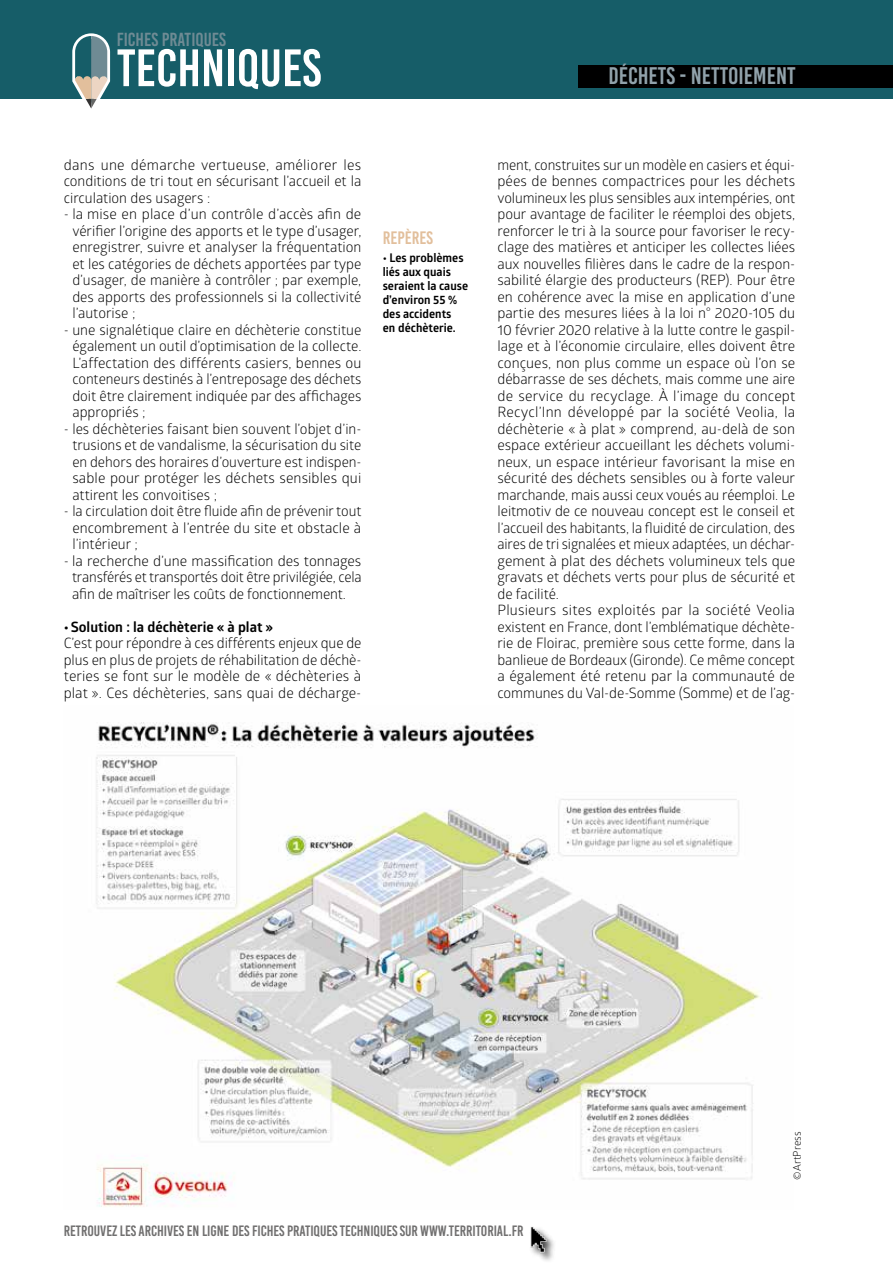
<style>
.page{position:relative;width:893px;height:1263px;background:#fff}
.page>*{position:absolute;margin:0;border:0;box-sizing:border-box;transform-origin:0 0}
.t1{font:52.5px "Bebas Kai";color:#fff}
.t2{font:24px "Bebas Kai";color:#91a2ab}
.t3{font:18.9px "Bebas Kai";color:#6f8b94}
.t4{font:18px "Bebas Kai";color:#e2bf9c}
.t5{font:15px "Bebas Kai";letter-spacing:-.005em;color:#706f6f}
.t6{font:14.25px/16.5px "Glober";letter-spacing:-.005em;color:#000;text-align:justify}
.t7{font:700 14.25px "Glober";color:#000}
.t8{font:700 12px/14px "Glober";color:#000}
.t9{font:10.5px "Glober";color:#000}
</style>
<div class="page">
<div style="left:0;top:0;width:893px;height:99px;background:#165d68"></div>
<svg style="left:72px;top:33px;width:39px;height:76px"></svg>
<div style="left:578px;top:65px;width:315px;height:22px;background:#000"></div>
<div style="left:529px;top:1225px;width:28px;height:38px;background:#000;opacity:.75"></div>
<img style="left:529px;top:1225px;width:20px;height:33px">
<img style="left:96px;top:722px;width:664px;height:485px">
<h3 class="t3" style="left:117px;top:29px;width:110px">FICHES PRATIQUES</h3>
<h1 class="t1" style="left:117px;top:40px;width:206px">TECHNIQUES</h1>
<p class="t6" style="left:64px;top:156px;width:299px">dans une démarche vertueuse, améliorer les conditions de tri tout en sécurisant l’accueil et la circulation des usagers :</p>
<p class="t6" style="left:72px;top:205px;width:291px;text-indent:-9px">- la mise en place d’un contrôle d’accès afin de vérifier l’origine des apports et le type d’usager, enregistrer, suivre et analyser la fréquentation et les catégories de déchets apportées par type d’usager, de manière à contrôler ; par exemple, des apports des professionnels si la collectivité l’autorise ;</p>
<p class="t6" style="left:72px;top:321px;width:291px;text-indent:-9px">- une signalétique claire en déchèterie constitue également un outil d’optimisation de la collecte.<br>L’affectation des différents casiers, bennes ou conteneurs destinés à l’entreposage des déchets doit être clairement indiquée par des affichages appropriés ;</p>
<p class="t6" style="left:72px;top:420px;width:291px;text-indent:-9px">- les déchèteries faisant bien souvent l’objet d’in&shy;trusions et de vandalisme, la sécurisation du site en dehors des horaires d’ouverture est indispen&shy;sable pour protéger les déchets sensibles qui attirent les convoitises ;</p>
<p class="t6" style="left:72px;top:502px;width:291px;text-indent:-9px">- la circulation doit être fluide afin de prévenir tout encombrement à l’entrée du site et obstacle à l’intérieur ;</p>
<p class="t6" style="left:64px;top:552px;width:299px;text-align:center">- la recherche d’une massification des tonnages transférés et transportés doit être privilégiée, cela afin de maîtriser les coûts de fonctionnement.</p>
<p class="t7" style="left:64px;top:616px;width:211px">•Solution : la déchèterie « à plat »</p>
<p class="t6" style="left:64px;top:634px;width:299px">C’est pour répondre à ces différents enjeux que de plus en plus de projets de réhabilitation de déchè&shy;teries se font sur le modèle de « déchèteries à plat ». Ces déchèteries, sans quai de décharge-</p>
<p class="t4" style="left:383px;top:228px;width:52px">REPÈRES</p>
<p class="t8" style="left:383px;top:250px;width:87px">• Les problèmes liés aux quais seraient la cause d’environ 55 % des accidents<br>en déchèterie.</p>
<h2 class="t2" style="left:608px;top:63px;width:189px">DÉCHETS - NETTOIEMENT</h2>
<p class="t6" style="left:497px;top:156px;width:299px;text-align:left">ment, construites sur un modèle en casiers et équi&shy;pées de bennes compactrices pour les déchets volumineux les plus sensibles aux intempéries, ont pour avantage de faciliter le réemploi des objets, renforcer le tri à la source pour favoriser le recy&shy;clage des matières et anticiper les collectes liées aux nouvelles filières dans le cadre de la respon&shy;sabilité élargie des producteurs (REP). Pour être en cohérence avec la mise en application d’une partie des mesures liées à la loi n° 2020-105 du 10 février 2020 relative à la lutte contre le gaspil&shy;lage et à l’économie circulaire, elles doivent être conçues, non plus comme un espace où l’on se débarrasse de ses déchets, mais comme une aire de service du recyclage. À l’image du concept Recycl’Inn développé par la société Veolia, la déchèterie « à plat » comprend, au-delà de son espace extérieur accueillant les déchets volumi&shy;neux, un espace intérieur favorisant la mise en sécurité des déchets sensibles ou à forte valeur marchande, mais aussi ceux voués au réemploi. Le leitmotiv de ce nouveau concept est le conseil et l’accueil des habitants, la fluidité de circulation, des aires de tri signalées et mieux adaptées, un déchar&shy;gement à plat des déchets volumineux tels que gravats et déchets verts pour plus de sécurité et de facilité.<br>Plusieurs sites exploités par la société Veolia existent en France, dont l’emblématique déchète&shy;rie de Floirac, première sous cette forme, dans la banlieue de Bordeaux (Gironde). Ce même concept a également été retenu par la communauté de communes du Val-de-Somme (Somme) et de l’ag-</p>
<p class="t9" style="left:790px;top:1179px;width:49px;rotate:-90deg">©ArtPress</p>
<p class="t5" style="left:64px;top:1223px;width:461px">RETROUVEZ LES ARCHIVES EN LIGNE DES FICHES PRATIQUES TECHNIQUES SUR WWW.TERRITORIAL.FR</p>
</div>
